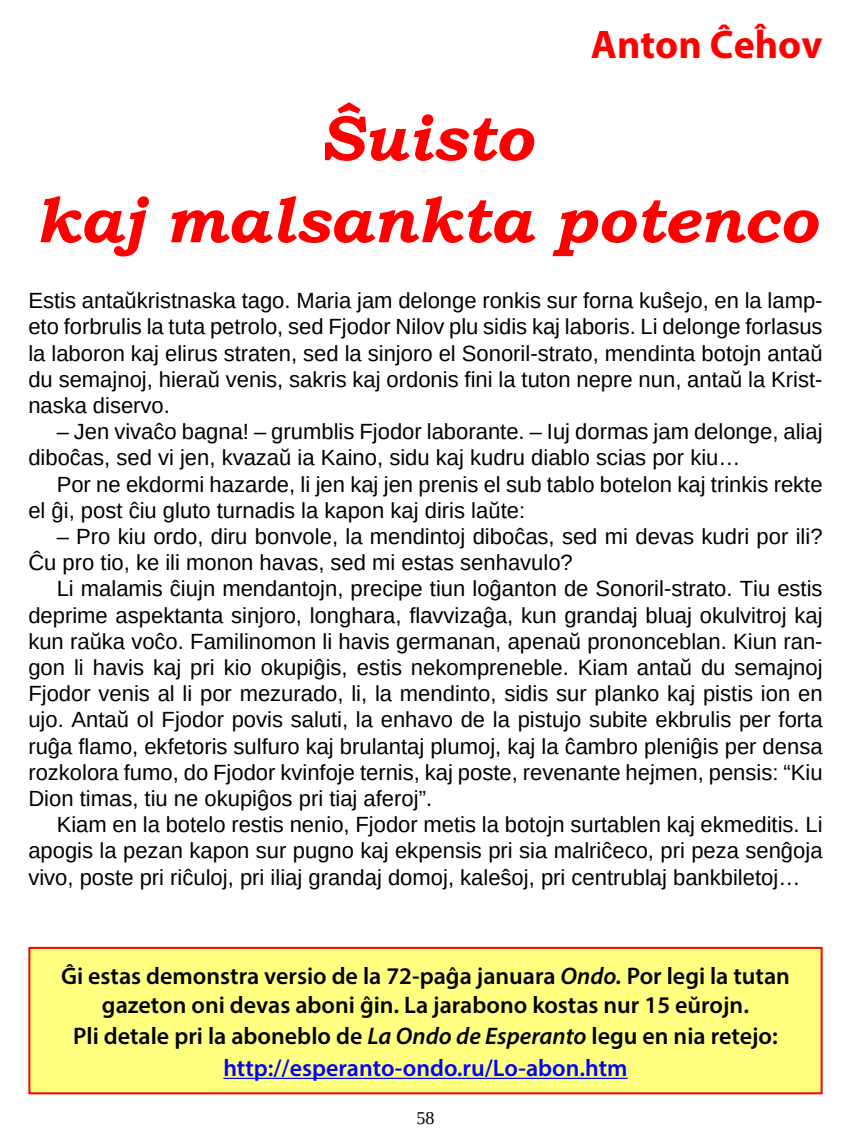
<style>
.page{position:relative;width:851px;height:1134px;background:#fff}
.page>*{position:absolute;margin:0;border:0;box-sizing:border-box;transform-origin:0 0}
.Titolo_3{font:italic 700 64px/82px "Bookman Old Style";color:#f00;text-align:center}
.Titolo{font:700 40px "Myriad Pro";color:#f00}
.Avizo_Tekst{font:600 24px/28.8px "Myriad Pro";color:#000;text-align:center}
.Avizo_Adreso{font:600 24px "Myriad Pro";color:#00f}
.Teksto{font:22px/26.2px "Liberation Sans";color:#000}
.Teksto_senindenta{font:22px/26.2px "Liberation Sans";color:#000;text-align:justify}
.Pagnumero{font:18px "Liberation Serif";color:#000}
.s1{font-style:italic}
</style>
<div class="page">
<div style="left:29px;top:948px;width:792px;height:145px;background:#ffff80"></div>
<hr style="left:223px;top:1078px;width:404px;height:1px;background:#00f">
<div style="left:28px;top:947px;width:794px;height:147px;border:2px solid #f00"></div>
<p class="Titolo" style="left:590px;top:19px;width:233px">Anton Ĉeĥov</p>
<p class="Titolo_3" style="left:34px;top:97px;width:784px">Ŝuisto<br>kaj malsankta potenco</p>
<p class="Teksto_senindenta" style="left:28px;top:288px;width:795px">Estis antaŭkristnaska tago. Maria jam delonge ronkis sur forna kuŝejo, en la lamp&shy;eto forbrulis la tuta petrolo, sed Fjodor Nilov plu sidis kaj laboris. Li delonge forlasus la laboron kaj elirus straten, sed la sinjoro el Sonoril-strato, mendinta botojn antaŭ du semajnoj, hieraŭ venis, sakris kaj ordonis fini la tuton nepre nun, antaŭ la Krist&shy;naska diservo.</p>
<p class="Teksto" style="left:28px;top:419px;width:795px;text-indent:28px">– Jen vivaĉo bagna! – grumblis Fjodor laborante. – Iuj dormas jam delonge, aliaj diboĉas, sed vi jen, kvazaŭ ia Kaino, sidu kaj kudru diablo scias por kiu…</p>
<p class="Teksto" style="left:28px;top:471px;width:795px;text-indent:28px">Por ne ekdormi hazarde, li jen kaj jen prenis el sub tablo botelon kaj trinkis rekte el ĝi, post ĉiu gluto turnadis la kapon kaj diris laŭte:</p>
<p class="Teksto" style="left:28px;top:523px;width:795px;text-indent:28px">– Pro kiu ordo, diru bonvole, la mendintoj diboĉas, sed mi devas kudri por ili?<br>Ĉu pro tio, ke ili monon havas, sed mi estas senhavulo?</p>
<p class="Teksto" style="left:28px;top:576px;width:795px;text-align:justify;text-indent:28px">Li malamis ĉiujn mendantojn, precipe tiun loĝanton de Sonoril-strato. Tiu estis deprime aspektanta sinjoro, longhara, flavvizaĝa, kun grandaj bluaj okulvitroj kaj kun raŭka voĉo. Familinomon li havis germanan, apenaŭ prononceblan. Kiun ran&shy;gon li havis kaj pri kio okupiĝis, estis nekompreneble. Kiam antaŭ du semajnoj Fjodor venis al li por mezurado, li, la mendinto, sidis sur planko kaj pistis ion en ujo. Antaŭ ol Fjodor povis saluti, la enhavo de la pistujo subite ekbrulis per forta ruĝa flamo, ekfetoris sulfuro kaj brulantaj plumoj, kaj la ĉambro pleniĝis per densa rozkolora fumo, do Fjodor kvinfoje ternis, kaj poste, revenante hejmen, pensis: “Kiu Dion timas, tiu ne okupiĝos pri tiaj aferoj”.</p>
<p class="Teksto" style="left:28px;top:812px;width:795px;text-align:justify;text-indent:28px">Kiam en la botelo restis nenio, Fjodor metis la botojn surtablen kaj ekmeditis. Li apogis la pezan kapon sur pugno kaj ekpensis pri sia malriĉeco, pri peza senĝoja vivo, poste pri riĉuloj, pri iliaj grandaj domoj, kaleŝoj, pri centrublaj bankbiletoj…</p>
<p class="Avizo_Tekst" style="left:61px;top:961px;width:730px">Ĝi estas demonstra versio de la 72-paĝa januara <span class="s1">Ondo.</span> Por legi la tutan gazeton oni devas aboni ĝin. La jarabono kostas nur 15 eŭrojn.</p>
<p class="Avizo_Tekst" style="left:73px;top:1021px;width:706px">Pli detale pri la aboneblo de <span class="s1">La Ondo de Esperanto</span> legu en nia retejo:</p>
<p class="Avizo_Adreso" style="left:223px;top:1053px;width:405px">http://esperanto-ondo.ru/Lo-abon.htm</p>
<p class="Pagnumero" style="left:416px;top:1106px;width:19px">58</p>
</div>
